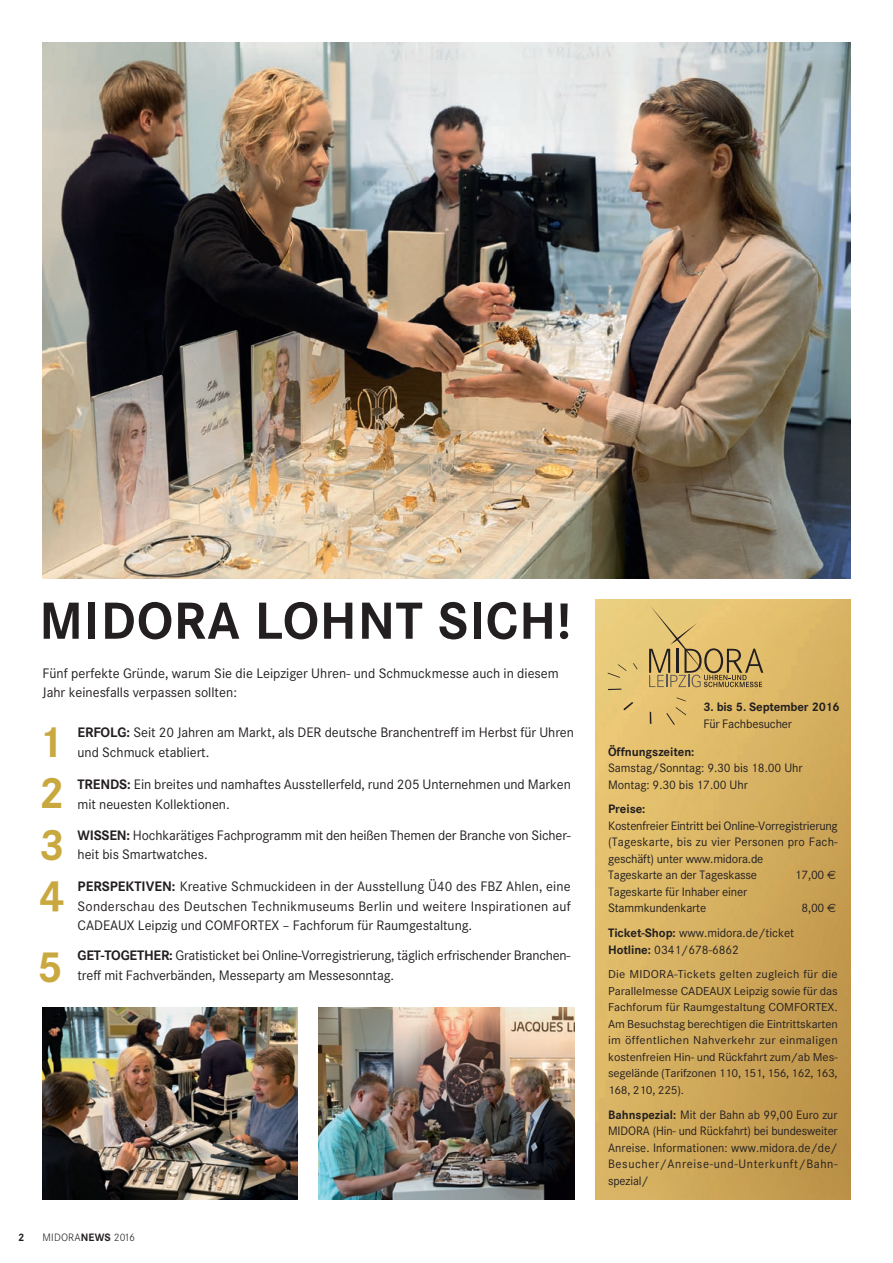
<style>
.page{position:relative;width:893px;height:1263px;background:#fff}
.page>*{position:absolute;margin:0;border:0;box-sizing:border-box;transform-origin:0 0}
.t1{font:700 51.15px "Corporate SBQ";letter-spacing:.02em;color:#231f20}
.t2{font:700 42.9px "Corporate SBQ";color:#c9a93f}
.t3{font:13.5px/19.5px "Corporate SBQ";letter-spacing:-.005em;color:#231f20}
.t4{font:700 13.5px "Corporate SBQ";letter-spacing:-.01em;color:#231f20}
.t5{font:12px/16.5px "Corporate SBQ";letter-spacing:-.01em;color:#231f20}
.t6{font:700 12px "Corporate SBQ";letter-spacing:-.005em;color:#231f20}
.t7{font:11.25px/16.5px "Corporate SBQ";letter-spacing:-.005em;color:#231f20;text-align:justify;scale:1.06 1}
.t8{font:300 10.5px "Corporate SBQ";letter-spacing:.01em;color:#231f20}
.t9{font:700 10.5px "Corporate SBQ";color:#231f20}
.s1{font-weight:700}
.s2{font-family:"Euro Sans"}
</style>
<div class="page">
<img style="left:595px;top:600px;width:255px;height:599px">
<img style="left:43px;top:43px;width:807px;height:535px">
<img style="left:43px;top:1008px;width:255px;height:191px">
<img style="left:319px;top:1008px;width:255px;height:191px">
<svg style="left:677px;top:697px;width:9px;height:4px"></svg>
<svg style="left:633px;top:663px;width:5px;height:6px"></svg>
<svg style="left:608px;top:664px;width:19px;height:14px"></svg>
<svg style="left:608px;top:689px;width:14px;height:1px"></svg>
<svg style="left:623px;top:702px;width:10px;height:8px"></svg>
<svg style="left:650px;top:712px;width:1px;height:12px"></svg>
<svg style="left:666px;top:707px;width:20px;height:18px"></svg>
<svg style="left:649px;top:606px;width:114px;height:81px;background:#cdaf68"></svg>
<h1 class="t1" style="left:39px;top:590px;width:250px">MIDORA lohnt</h1>
<h1 class="t1" style="left:438px;top:590px;width:30px">sich</h1>
<h1 class="t1" style="left:557px;top:590px;width:15px">!</h1>
<p class="t3" style="left:43px;top:663px;width:518px">Fünf perfekte Gründe, warum Sie die Leipziger Uhren- und Schmuckmesse auch in diesem<br>Jahr keinesfalls verpassen sollten:</p>
<h2 class="t2" style="left:38px;top:716px;width:27px">1</h2>
<p class="t4" style="left:78px;top:724px;width:33px">Erfolg</p>
<p class="t3" style="left:126px;top:723px;width:449px"><span class="s1">:</span> Seit 20 Jahren am Markt, als DER deutsche Branchentreff im Herbst für Uhren</p>
<p class="t3" style="left:78px;top:742px;width:133px">und Schmuck etabliert.</p>
<h2 class="t2" style="left:39px;top:767px;width:27px">2</h2>
<h2 class="t2" style="left:39px;top:819px;width:27px">3</h2>
<h2 class="t2" style="left:39px;top:870px;width:27px">4</h2>
<p class="t4" style="left:78px;top:776px;width:17px">Trends</p>
<p class="t3" style="left:127px;top:775px;width:445px"><span class="s1">:</span> Ein breites und namhaftes Ausstellerfeld, rund 205 Unternehmen und Marken</p>
<p class="t3" style="left:78px;top:794px;width:154px">mit neuesten Kollektionen.</p>
<p class="t4" style="left:78px;top:827px;width:21px">Wissen</p>
<p class="t3" style="left:126px;top:825px;width:446px"><span class="s1">:</span> Hochkarätiges Fachprogramm mit den heißen Themen der Branche von Sicher-</p>
<p class="t3" style="left:78px;top:845px;width:132px">heit bis Smartwatches.</p>
<p class="t4" style="left:78px;top:878px;width:9px">Pers</p>
<p class="t4" style="left:110px;top:878px;width:16px">pekti</p>
<p class="t3" style="left:78px;top:877px;width:495px;text-align:justify;text-indent:68px"><span class="s1">ven:</span> Kreative Schmuckideen in der Ausstellung Ü40 des FBZ Ahlen, eine Sonderschau des Deutschen Technikmuseums Berlin und weitere Inspirationen auf CADEAUX Leipzig und CO MFORTEX – Fachforum für Raumgestaltung.</p>
<h2 class="t2" style="left:37px;top:940px;width:27px">5</h2>
<p class="t4" style="left:78px;top:947px;width:36px">Get-together</p>
<p class="t3" style="left:169px;top:946px;width:403px"><span class="s1">:</span> Gratisticket bei Online-Vorregistrierung, täglich erfrischender Branchen-</p>
<p class="t3" style="left:78px;top:965px;width:318px">treff mit Fachverbänden, Messeparty am Messesonntag.</p>
<p class="t9" style="left:18px;top:1231px;width:8px">2</p>
<p class="t8" style="left:43px;top:1231px;width:94px">MIDORA<span class="s1">NEWS</span> 2016</p>
<p class="t6" style="left:703px;top:699px;width:138px">3. bis 5. September 2016</p>
<p class="t5" style="left:703px;top:715px;width:90px">Für Fachbesucher</p>
<p class="t6" style="left:608px;top:744px;width:88px">Öffnungszeiten:</p>
<p class="t5" style="left:608px;top:760px;width:196px">Samstag/Sonntag: 9.30 bis 18.00 Uhr<br>Montag: 9.30 bis 17.00 Uhr</p>
<p class="t6" style="left:608px;top:802px;width:39px">Preise:</p>
<p class="t5" style="left:608px;top:817px;width:231px">Kostenfreier Eintritt bei Online-Vorregistrierung (Tageskarte, bis zu vier Personen pro Fach&shy;geschäft) unter www.midora.de<br>Tageskarte an der Tageskasse</p>
<p class="t5" style="left:795px;top:867px;width:43px">17,00 <span class="s2">E</span></p>
<p class="t5" style="left:608px;top:883px;width:141px">Tageskarte für Inhaber einer<br>Stammkundenkarte</p>
<p class="t5" style="left:801px;top:900px;width:36px">8,00 <span class="s2">E</span></p>
<p class="t5" style="left:608px;top:925px;width:188px"><span class="s1">Ticket-Shop:</span> www.midora.de/ticket<br><span class="s1">Hotline:</span> 0341/678-6862</p>
<p class="t7" style="left:608px;top:966px;width:218px">Die MIDORA-Tickets gelten zugleich für die Parallelmesse CADEAUX Leipzig sowie für das Fachforum für Raumgestaltung CO MFORT</p>
<p class="t7" style="left:608px;top:999px;width:218px;text-indent:213px">EX.<br>Am Besuchstag berechtigen die Eintrittskarten im öffentlichen Nahverkehr zur einmaligen kostenfreien H in- und Rückfahrt zum/ab Mes&shy;segelände (Tarifzonen 110, 151, 156, 162, 163, 168, 210, 225).</p>
<p class="t5" style="left:608px;top:1106px;width:231px;text-align:justify"><span class="s1">Bahnspezial:</span> Mit der Bahn ab 99,00 Euro zur MIDORA (H in- und Rückfahrt) bei bundesweiter Anreise. Informationen: www.midora.de/de/ Besucher/Anreise-und-Unterkunft/Bahn&shy;spezial/</p>
</div>
